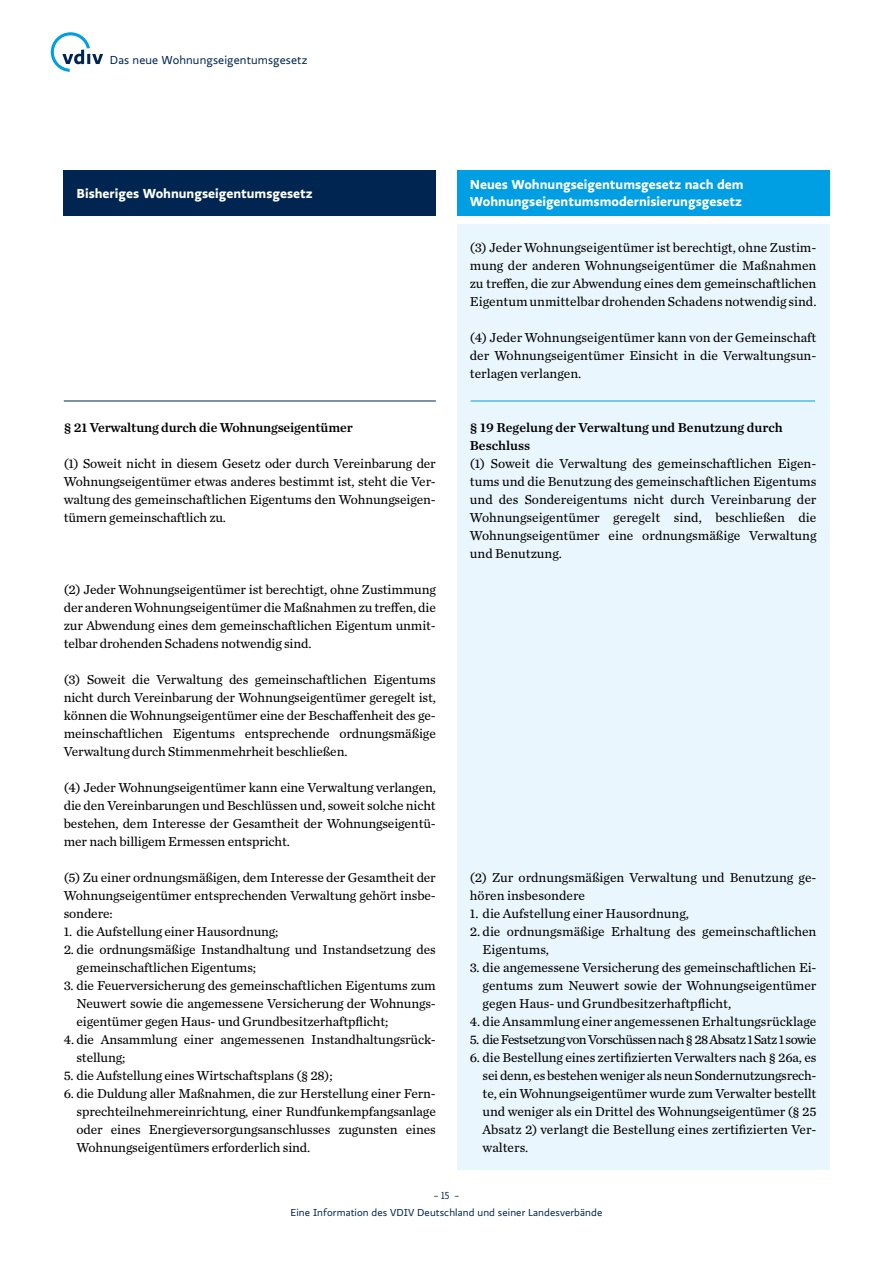
<style>
.page{position:relative;width:893px;height:1263px;background:#fff}
.page>*{position:absolute;margin:0;border:0;box-sizing:border-box;transform-origin:0 0}
.t1{font:13.5px/18px "Chronicle Text G2";letter-spacing:-.01em;color:#000;text-align:justify}
.t2{font:700 13.5px/16.2px "Ratio";color:#fff}
.t3{font:13.5px/18px "Chronicle Text G2 Semi";color:#000}
.t4{font:13.5px "Chronicle Text G2";letter-spacing:-.04em;color:#000}
.t5{font:12px "Ratio";letter-spacing:.01em;color:#002550}
.t6{font:10.5px "Ratio";letter-spacing:.01em;color:#002550}
.t7{font:10.5px "Ratio Display";color:#002550}
</style>
<div class="page">
<div style="left:64px;top:170px;width:372px;height:45px;background:#002550"></div>
<div style="left:457px;top:170px;width:372px;height:45px;background:#009ee3"></div>
<div style="left:457px;top:225px;width:372px;height:945px;background:#eaf6fe"></div>
<hr style="left:471px;top:401px;width:344px;height:1px;background:#009ee3">
<hr style="left:64px;top:401px;width:372px;height:1px;background:#002550">
<svg style="left:51px;top:32px;width:52px;height:40px"></svg>
<p class="t5" style="left:110px;top:53px;width:199px">Das neue Wohnungseigentumsgesetz</p>
<p class="t2" style="left:77px;top:185px;width:238px">Bisheriges Wohnungseigentumsgesetz</p>
<p class="t2" style="left:470px;top:177px;width:275px">Neues Wohnungseigentumsgesetz nach dem<br>Wohnungseigentumsmodernisierungsgesetz</p>
<p class="t1" style="left:470px;top:238px;width:348px">(3) Jeder Wohnungseigentümer ist berechtigt, ohne Zustim&shy;mung der anderen Wohnungseigentümer die Maßnahmen zu treffen, die zur Abwendung eines dem gemeinschaftlichen Eigentum unmittelbar drohenden Schadens notwendig sind.</p>
<p class="t1" style="left:470px;top:328px;width:348px">(4) Jeder Wohnungseigentümer kann von der Gemeinschaft der Wohnungseigentümer Einsicht in die Verwaltungsun&shy;terlagen verlangen.</p>
<p class="t3" style="left:64px;top:418px;width:290px">§ 21 Verwaltung durch die Wohnungseigentümer</p>
<p class="t1" style="left:64px;top:454px;width:374px">(1) Soweit nicht in diesem Gesetz oder durch Vereinbarung der Wohnungseigentümer etwas anderes bestimmt ist, steht die Ver&shy;waltung des gemeinschaftlichen Eigentums den Wohnungseigen&shy;tümern gemeinschaftlich zu.</p>
<p class="t1" style="left:64px;top:580px;width:374px">(2) Jeder Wohnungseigentümer ist berechtigt, ohne Zustimmung der anderen Wohnungseigentümer die Maßnahmen zu treffen, die zur Abwendung eines dem gemeinschaftlichen Eigentum unmit&shy;telbar drohenden Schadens notwendig sind.</p>
<p class="t1" style="left:64px;top:670px;width:374px">(3) Soweit die Verwaltung des gemeinschaftlichen Eigentums nicht durch Vereinbarung der Wohnungseigentümer geregelt ist, können die Wohnungseigentümer eine der Beschaffenheit des ge&shy;meinschaftlichen Eigentums entsprechende ordnungsmäßige Verwaltung durch Stimmenmehrheit beschließen.</p>
<p class="t1" style="left:64px;top:778px;width:374px">(4) Jeder Wohnungseigentümer kann eine Verwaltung verlangen, die den Vereinbarungen und Beschlüssen und, soweit solche nicht bestehen, dem Interesse der Gesamtheit der Wohnungseigentü&shy;mer nach billigem Ermessen entspricht.</p>
<p class="t1" style="left:64px;top:868px;width:374px">(5) Zu einer ordnungsmäßigen, dem Interesse der Gesamtheit der Wohnungseigentümer entsprechenden Verwaltung gehört insbe&shy;sondere:</p>
<p class="t1" style="left:64px;top:922px;width:216px">1. die Aufstellung einer Hausordnung;</p>
<p class="t1" style="left:77px;top:940px;width:361px;text-indent:-13px">2. die ordnungsmäßige Instandhaltung und Instandsetzung des gemeinschaftlichen Eigentums;</p>
<p class="t1" style="left:77px;top:976px;width:361px;text-indent:-13px">3. die Feuerversicherung des gemeinschaftlichen Eigentums zum Neuwert sowie die angemessene Versicherung der Wohnungs&shy;eigentümer gegen Haus- und Grundbesitzerhaftpflicht;</p>
<p class="t1" style="left:77px;top:1030px;width:361px;text-indent:-13px">4. die Ansammlung einer angemessenen Instandhaltungsrück&shy;stellung;</p>
<p class="t1" style="left:64px;top:1066px;width:270px">5. die Aufstellung eines Wirtschaftsplans (§ 28);</p>
<p class="t1" style="left:77px;top:1084px;width:361px;text-indent:-13px">6. die Duldung aller Maßnahmen, die zur Herstellung einer Fern&shy;sprechteilnehmereinrichtung, einer Rundfunkempfangsanlage oder eines Energieversorgungsanschlusses zugunsten eines Wohnungseigentümers erforderlich sind.</p>
<p class="t3" style="left:470px;top:418px;width:314px">§ 19 Regelung der Verwaltung und Benutzung durch<br>Beschluss</p>
<p class="t1" style="left:470px;top:454px;width:348px">(1) Soweit die Verwaltung des gemeinschaftlichen Eigen&shy;tums und die Benutzung des gemeinschaftlichen Eigentums und des Sondereigentums nicht durch Vereinbarung der Wohnungseigentümer geregelt sind, beschließen die Wohnungseigentümer eine ordnungsmäßige Verwaltung und Benutzung.</p>
<p class="t1" style="left:470px;top:868px;width:347px">(2) Zur ordnungsmäßigen Verwaltung und Benutzung ge&shy;hören insbesondere</p>
<p class="t1" style="left:470px;top:904px;width:221px">1. die Aufstellung einer Hausordnung,</p>
<p class="t1" style="left:483px;top:922px;width:335px;text-indent:-13px">2. die ordnungsmäßige Erhaltung des gemeinschaftlichen<br>Eigentums,</p>
<p class="t1" style="left:483px;top:958px;width:335px;text-indent:-13px">3. die angemessene Versicherung des gemeinschaftlichen Ei&shy;gentums zum Neuwert sowie der Wohnungseigentümer gegen Haus- und Grundbesitzerhaftpflicht,</p>
<p class="t1" style="left:470px;top:1012px;width:348px">4. die Ansammlung einer angemessenen Erhaltungsrücklage</p>
<p class="t4" style="left:470px;top:1029px;width:348px">5. die Festsetzung von Vorschüssen nach § 28 Absatz 1 Satz 1 sowie</p>
<p class="t1" style="left:483px;top:1048px;width:335px;text-indent:-13px">6. die Bestellung eines zertifizierten Verwalters nach § 26a, es sei denn, es bestehen weniger als neun Sondernutzungsrech&shy;te, ein Wohnungseigentümer wurde zum Verwalter bestellt und weniger als ein Drittel des Wohnungseigentümer (§ 25<br>Absatz 2) verlangt die Bestellung eines zertifizierten Ver&shy;walters.</p>
<p class="t7" style="left:434px;top:1190px;width:27px">– 15 –</p>
<p class="t6" style="left:291px;top:1206px;width:313px">Eine Information des VDIV Deutschland und seiner Landesverbände</p>
</div>
